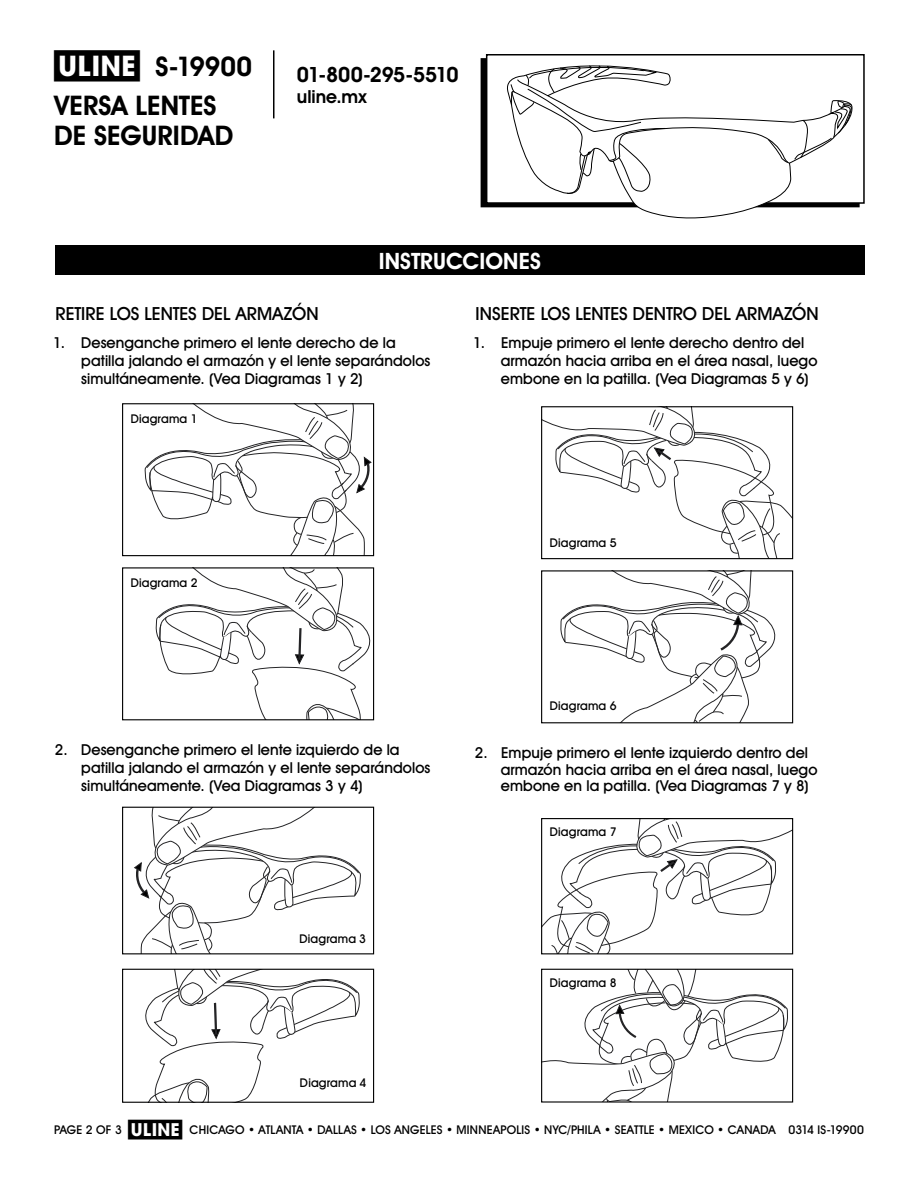
<style>
.page{position:relative;width:918px;height:1188px;background:#fff}
.page>*{position:absolute;margin:0;border:0;box-sizing:border-box;transform-origin:0 0}
.t1{font:700 27px/38.7px "Uline Two Knine";color:#000}
.t2{font:700 22.5px "Uline Two Knine";color:#fff}
.t3{font:700 21px "Uline Two Knine";letter-spacing:-.025em;color:#000}
.t4{font:18px "Uline Two Knine";color:#000}
.t5{font:700 18px "Uline Two Knine";color:#000}
.t6{font:15px/18px "Uline Two Knine";letter-spacing:.005em;color:#000}
.t7{font:12px "Uline Two Knine";letter-spacing:.015em;color:#000}
.s1{font-size:28.5px}
.s2{font-size:18px}
</style>
<div class="page">
<hr style="left:273px;top:50px;width:1px;height:68px;background:#000">
<div style="left:486px;top:54px;width:379px;height:150px;border:2px solid #000"></div>
<div style="left:55px;top:245px;width:810px;height:30px;background:#000"></div>
<svg style="left:144px;top:405px;width:228px;height:149px"></svg>
<div style="left:122px;top:403px;width:252px;height:153px;border:1px solid #000"></div>
<svg style="left:543px;top:408px;width:248px;height:149px"></svg>
<div style="left:541px;top:406px;width:252px;height:153px;border:1px solid #000"></div>
<svg style="left:134px;top:809px;width:227px;height:143px"></svg>
<div style="left:122px;top:807px;width:252px;height:147px;border:1px solid #000"></div>
<svg style="left:543px;top:820px;width:248px;height:132px"></svg>
<div style="left:541px;top:818px;width:252px;height:136px;border:1px solid #000"></div>
<svg style="left:155px;top:569px;width:216px;height:149px"></svg>
<div style="left:122px;top:567px;width:252px;height:153px;border:1px solid #000"></div>
<svg style="left:560px;top:572px;width:216px;height:149px"></svg>
<div style="left:541px;top:570px;width:252px;height:153px;border:1px solid #000"></div>
<svg style="left:145px;top:971px;width:215px;height:130px"></svg>
<div style="left:122px;top:969px;width:252px;height:134px;border:1px solid #000"></div>
<svg style="left:543px;top:971px;width:245px;height:130px"></svg>
<div style="left:541px;top:969px;width:252px;height:134px;border:1px solid #000"></div>
<svg style="left:503px;top:55px;width:350px;height:164px"></svg>
<svg style="left:510px;top:61px;width:342px;height:133px"></svg>
<h1 class="t1" style="left:54px;top:47px;width:200px"><span class="s1">π</span> S-19900<br>VERSA LENTES</h1>
<h1 class="t1" style="left:54px;top:116px;width:181px">DE SEGURIDAD</h1>
<h3 class="t3" style="left:297px;top:62px;width:163px">01-800-295-5510</h3>
<p class="t5" style="left:297px;top:86px;width:71px">uline.mx</p>
<h2 class="t2" style="left:379px;top:247px;width:164px">INSTRUCCIONES</h2>
<p class="t4" style="left:55px;top:302px;width:265px">RETIRE LOS LENTES DEL ARMAZÓN</p>
<p class="t6" style="left:81px;top:334px;width:351px;text-indent:-28px">1. Desenganche primero el lente derecho de la patilla jalando el armazón y el lente separándolos simultáneamente. (Vea Diagramas 1 y 2)</p>
<p class="t7" style="left:131px;top:411px;width:68px">Diagrama 1</p>
<p class="t4" style="left:475px;top:302px;width:345px">INSERTE LOS LENTES DENTRO DEL ARMAZÓN</p>
<p class="t6" style="left:501px;top:334px;width:318px;text-indent:-27px">1. Empuje primero el lente derecho dentro del armazón hacia arriba en el área nasal, luego embone en la patilla. (Vea Diagramas 5 y 6)</p>
<p class="t7" style="left:131px;top:575px;width:68px">Diagrama 2</p>
<p class="t6" style="left:81px;top:741px;width:351px;text-indent:-26px">2. Desenganche primero el lente izquierdo de la patilla jalando el armazón y el lente separándolos simultáneamente. (Vea Diagramas 3 y 4)</p>
<p class="t7" style="left:300px;top:931px;width:68px">Diagrama 3</p>
<p class="t7" style="left:300px;top:1075px;width:68px">Diagrama 4</p>
<p class="t7" style="left:550px;top:535px;width:68px">Diagrama 5</p>
<p class="t7" style="left:550px;top:699px;width:68px">Diagrama 6</p>
<p class="t6" style="left:501px;top:745px;width:318px;line-height:16.5px;text-indent:-26px">2. Empuje primero el lente izquierdo dentro del armazón hacia arriba en el área nasal, luego embone en la patilla. (Vea Diagramas 7 y 8)</p>
<p class="t7" style="left:550px;top:825px;width:68px">Diagrama 7</p>
<p class="t7" style="left:550px;top:975px;width:68px">Diagrama 8</p>
<p class="t7" style="left:128px;top:1122px;width:649px"><span class="s2">π</span> CHICAGO • ATLANTA • DALLAS • LOS ANGELES • MINNEAPOLIS • NYC/PHILA • SEATTLE • MEXICO • CANADA</p>
<p class="t7" style="left:54px;top:1122px;width:69px">PAGE 2 OF 3</p>
<p class="t7" style="left:788px;top:1122px;width:77px">0314 IS-19900</p>
</div>
